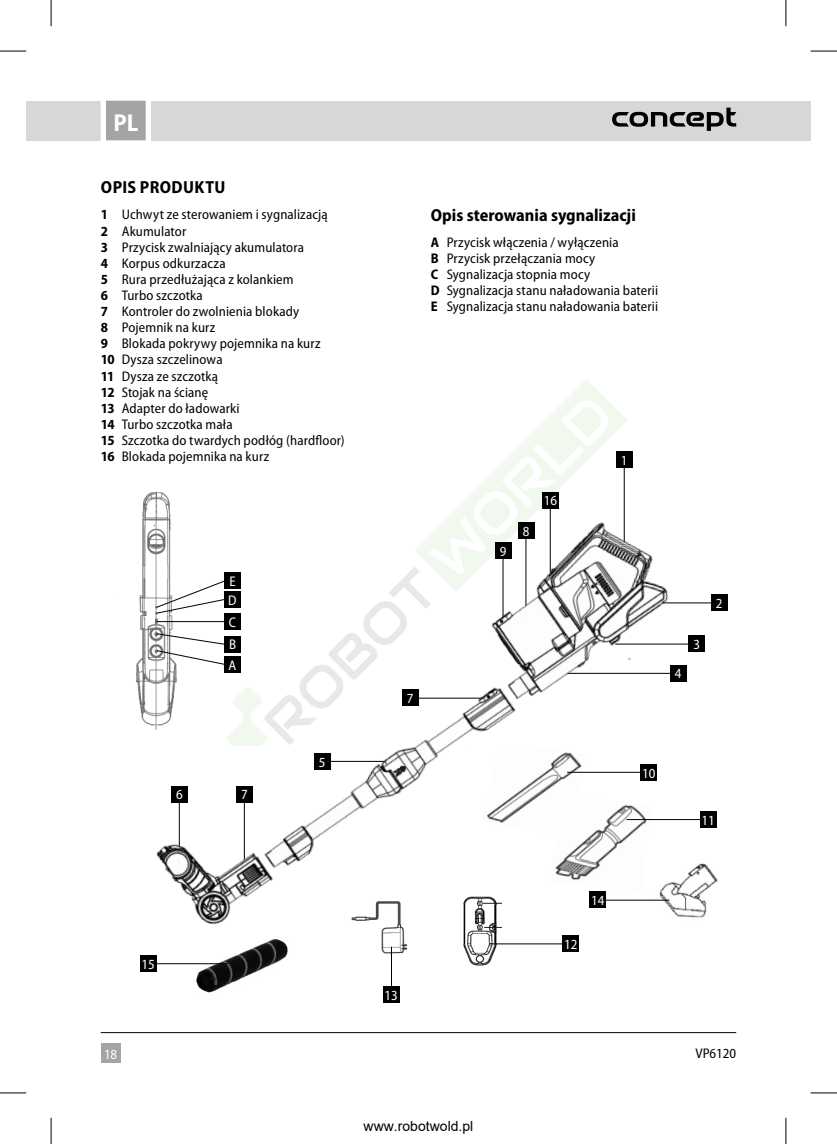
<style>
.page{position:relative;width:837px;height:1144px;background:#fff}
.page>*{position:absolute;margin:0;border:0;box-sizing:border-box;transform-origin:0 0}
.t1{font:700 semi-condensed 24.5px "Myriad Pro";color:#fff}
.t2{font:700 semi-condensed 17.5px "Myriad Pro";color:#000}
.t3{font:700 semi-condensed 17.5px "Myriad Pro";letter-spacing:.025em;color:#000}
.t4{font:semi-condensed 14px/16.1px "Myriad Pro";letter-spacing:.01em;color:#000}
.t5{font:semi-condensed 14px/18.4px "Myriad Pro";color:#fff}
.t6{font:14px "Arial";color:#000}
.s1{font-weight:700}
</style>
<div class="page">
<svg style="left:572px;top:379px;width:55px;height:49px"></svg>
<div style="left:785px;top:101px;width:25px;height:39px;background:#d7d7d7"></div>
<div style="left:26px;top:101px;width:759px;height:39px;background:#d7d7d7"></div>
<div style="left:101px;top:1043px;width:20px;height:20px;background:#a4a4a4"></div>
<svg style="left:98px;top:100px;width:55px;height:41px;background:#bbb"></svg>
<hr style="left:101px;top:1032px;width:635px;height:1px;background:#000">
<svg style="left:612px;top:108px;width:124px;height:23px"></svg>
<svg style="left:538px;top:394px;width:76px;height:34px"></svg>
<img style="left:701px;top:863px;width:17px;height:55px">
<div style="left:699px;top:811px;width:17px;height:17px;background:#000"></div>
<div style="left:711px;top:595px;width:16px;height:16px;background:#000"></div>
<div style="left:688px;top:636px;width:16px;height:16px;background:#000"></div>
<hr style="left:660px;top:603px;width:51px;height:1px;background:#000">
<img style="left:135px;top:428px;width:566px;height:575px">
<svg style="left:0;top:51px;width:26px;height:1px"></svg>
<svg style="left:810px;top:51px;width:26px;height:1px"></svg>
<svg style="left:0;top:1092px;width:26px;height:1px"></svg>
<svg style="left:810px;top:1092px;width:26px;height:1px"></svg>
<svg style="left:51px;top:0;width:1px;height:26px"></svg>
<svg style="left:51px;top:1118px;width:1px;height:26px"></svg>
<svg style="left:785px;top:0;width:1px;height:26px"></svg>
<svg style="left:785px;top:1118px;width:1px;height:26px"></svg>
<h1 class="t1" style="left:113px;top:109px;width:26px">PL</h1>
<p class="t3" style="left:101px;top:178px;width:126px">OPIS PRODUKTU</p>
<p class="t4" style="left:101px;top:207px;width:245px"><span class="s1">1</span> Uchwyt ze sterowaniem i sygnalizacją<br><span class="s1">2</span> Akumulator<br><span class="s1">3</span> Przycisk zwalniający akumulatora<br><span class="s1">4</span> Korpus odkurzacza<br><span class="s1">5</span> Rura przedłużająca z kolankiem<br><span class="s1">6</span> Turbo szczotka<br><span class="s1">7</span> Kontroler do zwolnienia blokady<br><span class="s1">8</span> Pojemnik na kurz<br><span class="s1">9</span> Blokada pokrywy pojemnika na kurz<br><span class="s1">10</span> Dysza szczelinowa<br><span class="s1">11</span> Dysza ze szczotką<br><span class="s1">12</span> Stojak na ścianę<br><span class="s1">13</span> Adapter do ładowarki<br><span class="s1">14</span> Turbo szczotka mała<br><span class="s1">15</span> Szczotka do twardych podłóg (hardfloor)<br><span class="s1">16</span> Blokada pojemnika na kurz</p>
<p class="t2" style="left:431px;top:205px;width:206px">Opis sterowania sygnalizacji</p>
<p class="t4" style="left:431px;top:235px;width:229px"><span class="s1">A</span> Przycisk włączenia / wyłączenia<br><span class="s1">B</span> Przycisk przełączania mocy<br><span class="s1">C</span> Sygnalizacja stopnia mocy<br><span class="s1">D</span> Sygnalizacja stanu naładowania baterii <span class="s1">E</span> Sygnalizacja stanu naładowania baterii</p>
<p class="t5" style="left:620px;top:451px;width:8px">1</p>
<p class="t5" style="left:228px;top:573px;width:10px">E<br>D</p>
<p class="t5" style="left:229px;top:611px;width:9px;line-height:22.8px">C<br>B</p>
<p class="t5" style="left:228px;top:656px;width:9px">A</p>
<p class="t5" style="left:406px;top:690px;width:8px">7</p>
<p class="t5" style="left:499px;top:542px;width:8px">9</p>
<p class="t5" style="left:522px;top:522px;width:8px">8</p>
<p class="t5" style="left:543px;top:492px;width:15px">16</p>
<p class="t5" style="left:674px;top:665px;width:8px">4</p>
<p class="t5" style="left:693px;top:635px;width:8px">3</p>
<p class="t5" style="left:715px;top:594px;width:8px">2</p>
<p class="t5" style="left:176px;top:786px;width:8px">6</p>
<p class="t5" style="left:241px;top:786px;width:8px">7</p>
<p class="t5" style="left:318px;top:753px;width:8px">5</p>
<p class="t5" style="left:642px;top:764px;width:15px">10</p>
<p class="t5" style="left:701px;top:811px;width:15px">11</p>
<p class="t5" style="left:141px;top:955px;width:15px">15</p>
<p class="t5" style="left:104px;top:1045px;width:14px">18</p>
<p class="t5" style="left:384px;top:986px;width:15px">13</p>
<p class="t6" style="left:363px;top:1117px;width:111px">www.robotwold.pl</p>
<p class="t5" style="left:564px;top:935px;width:15px">12</p>
<p class="t5" style="left:591px;top:892px;width:15px">14</p>
<p class="t4" style="left:695px;top:1045px;width:42px">VP6120</p>
</div>
